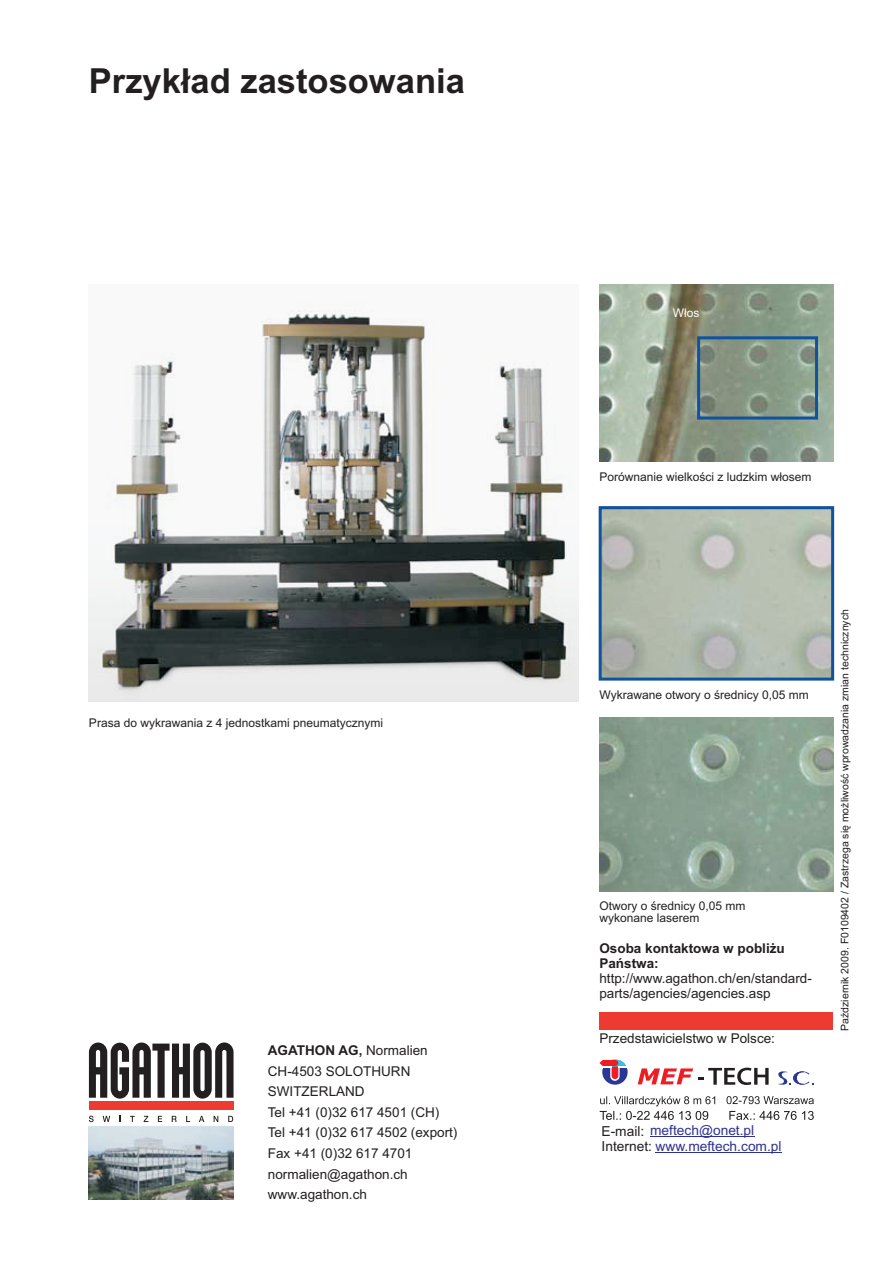
<style>
.page{position:relative;width:893px;height:1262px;background:#fff}
.page>*{position:absolute;margin:0;border:0;box-sizing:border-box;transform-origin:0 0}
.t1{font:700 34.5px "Arial";color:#231f20}
.t2{font:13.8px/15.9px "Arial";color:#2d3291}
.t3{font:13.5px/20.5px "Arial";color:#231f20}
.t4{font:700 13.5px/15.1px "Arial";color:#231f20}
.t5{font:12px/12px "Arial";color:#231f20}
.t6{font:12px "Arial";color:#fff}
.t7{font:10.5px "Arial";color:#231f20}
.s1{font-weight:700}
.s2{color:#231f20}
</style>
<div class="page">
<img style="left:89px;top:1126px;width:144px;height:73px">
<svg style="left:89px;top:1042px;width:144px;height:56px"></svg>
<div style="left:89px;top:1101px;width:144px;height:8px;background:#ee3b32"></div>
<svg style="left:89px;top:1115px;width:5px;height:7px"></svg>
<svg style="left:103px;top:1115px;width:7px;height:7px"></svg>
<svg style="left:130px;top:1115px;width:5px;height:7px"></svg>
<svg style="left:144px;top:1115px;width:4px;height:7px"></svg>
<svg style="left:158px;top:1115px;width:4px;height:7px"></svg>
<svg style="left:172px;top:1115px;width:5px;height:7px"></svg>
<svg style="left:186px;top:1115px;width:4px;height:7px"></svg>
<svg style="left:199px;top:1115px;width:5px;height:7px"></svg>
<svg style="left:213px;top:1115px;width:5px;height:7px"></svg>
<svg style="left:228px;top:1115px;width:5px;height:7px"></svg>
<div style="left:599px;top:1012px;width:234px;height:17px;background:#ee3b32"></div>
<img style="left:599px;top:285px;width:234px;height:176px">
<img style="left:602px;top:510px;width:228px;height:166px">
<img style="left:599px;top:717px;width:234px;height:174px">
<div style="left:697px;top:336px;width:121px;height:83px;border:3px solid #0e52a0"></div>
<div style="left:598px;top:506px;width:236px;height:174px;border:3px solid #0e52a0"></div>
<img style="left:89px;top:310px;width:489px;height:392px">
<svg style="left:729px;top:1110px;width:84px;height:10px"></svg>
<svg style="left:599px;top:1096px;width:116px;height:24px"></svg>
<svg style="left:726px;top:1096px;width:87px;height:8px"></svg>
<svg style="left:778px;top:1071px;width:35px;height:13px"></svg>
<svg style="left:599px;top:1059px;width:28px;height:25px"></svg>
<svg style="left:637px;top:1067px;width:131px;height:18px"></svg>
<hr style="left:655px;top:1152px;width:126px;height:1px;background:#2d3291">
<hr style="left:650px;top:1136px;width:104px;height:1px;background:#2d3291">
<h1 class="t1" style="left:89px;top:68px;width:377px">Przyk³ad zastosowania</h1>
<p class="t5" style="left:89px;top:717px;width:296px">Prasa do wykrawania z 4 jednostkami pneumatycznymi</p>
<p class="t3" style="left:268px;top:1041px;width:191px"><span class="s1">AGATHON AG,</span> Normalien<br>CH-4503 SOLOTHURN<br>SWITZERLAND<br>Tel +41 (0)32 617 4501 (CH)<br>Tel +41 (0)32 617 4502 (export)<br>Fax +41 (0)32 617 4701 normalien@agathon.ch www.agathon.ch</p>
<p class="t6" style="left:673px;top:309px;width:28px">W³os</p>
<p class="t5" style="left:599px;top:472px;width:214px">Porównanie wielkoœci z ludzkim w³osem</p>
<p class="t5" style="left:599px;top:689px;width:211px">Wykrawane otwory o œrednicy 0,05 mm</p>
<p class="t5" style="left:599px;top:900px;width:148px">Otwory o œrednicy 0,05 mm wykonane laserem</p>
<p class="t4" style="left:599px;top:942px;width:187px">Osoba kontaktowa w pobli¿u<br>Pañstwa:</p>
<p class="t3" style="left:599px;top:972px;width:214px;line-height:15.1px">http://www.agathon.ch/en/standard&shy;parts/agencies/agencies.asp</p>
<p class="t3" style="left:599px;top:1029px;width:177px">Przedstawicielstwo w Polsce:</p>
<p class="t7" style="left:841px;top:1030px;width:423px;rotate:-90deg">PaŸdziernik 2009. F0109402 / Zastrzega siê mo¿liwoœæ wprowadzania zmian technicznych</p>
<p class="t2" style="left:601px;top:1123px;width:181px"><span class="s2">E-mail:</span> meftech@onet.pl<br><span class="s2">Internet:</span> www.meftech.com.pl</p>
</div>
